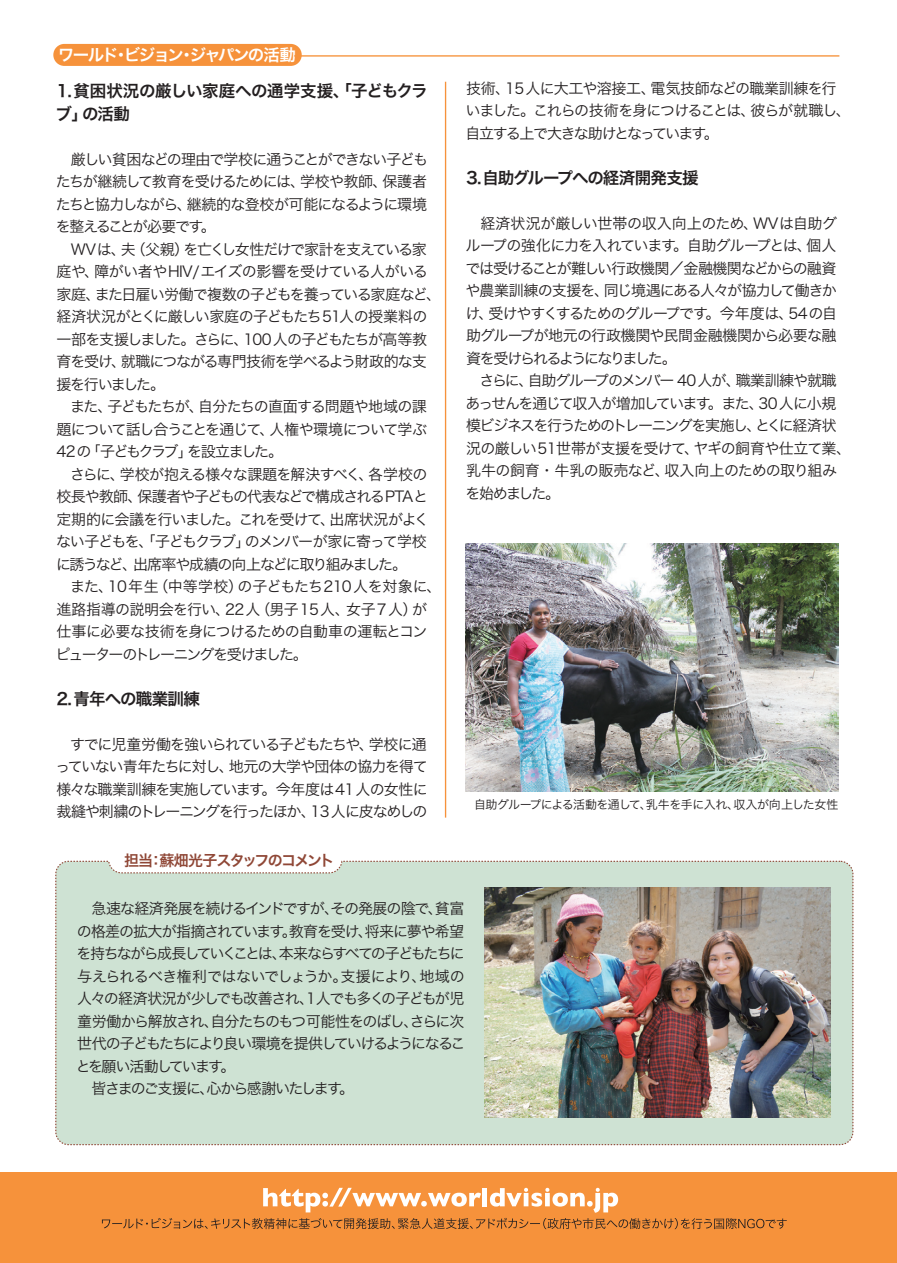
<style>
.page{position:relative;width:897px;height:1263px;background:#fff}
.page>*{position:absolute;margin:0;border:0;box-sizing:border-box;transform-origin:0 0}
.t1{font:16.5px/22.5px "Hira Kaku Pro W6";letter-spacing:-.02em;color:#231f20}
.t2{font:16.5px "Hira Kaku Pro W6";letter-spacing:-.1em;color:#fff}
.t3{font:16.5px "Hira Kaku Pro W6";letter-spacing:-.06em;color:#231f20}
.t4{font:16.5px "Hira Kaku Pro W6";letter-spacing:-.04em;color:#231f20}
.t5{font:15px/22.5px "Hira Kaku Pro W3";letter-spacing:-.075em;color:#231f20}
.t6{font:15px/22.5px "Hira Kaku Pro W3";letter-spacing:-.045em;color:#231f20}
.t7{font:15px "Hira Kaku Pro W3";letter-spacing:-.115em;color:#231f20}
.t8{font:15px "Hira Kaku Pro W3";letter-spacing:-.13em;color:#231f20}
.t9{font:15px "Hira Kaku Pro W3";letter-spacing:-.11em;color:#231f20}
.t10{font:15px "Hira Kaku Pro W6";letter-spacing:-.11em;color:#8f4736}
.t11{font:12px "Hira Kaku Pro N W3";letter-spacing:-.045em;color:#231f20}
</style>
<div class="page">
<div style="left:0;top:1172px;width:896px;height:91px;background:#f6923b"></div>
<svg style="left:102px;top:1188px;width:684px;height:41px"></svg>
<div style="left:53px;top:44px;width:249px;height:22px;background:#f6923b;border-radius:11px"></div>
<hr style="left:294px;top:55px;width:545px;height:2px;background:#f6923b">
<div style="left:55px;top:860px;width:799px;height:286px;background:#cee2d3"></div>
<img style="left:465px;top:543px;width:373px;height:248px">
<img style="left:484px;top:887px;width:346px;height:230px">
<hr style="left:445px;top:82px;width:1px;height:736px;background:#f6923b">
<p class="t2" style="left:58px;top:39px;width:239px">ワールド・ビジョン・ジャパンの活動</p>
<p class="t1" style="left:56px;top:79px;width:373px">1.貧困状況の厳しい家庭への通学支援、「子どもクラブ」の活動</p>
<p class="t5" style="left:56px;top:147px;width:387px;text-indent:15px">厳しい貧困などの理由で学校に通うことができない子どもたちが継続して教育を受けるためには、学校や教師、保護者たちと協力しながら、継続的な登校が可能になるように環境を整えることが必要です。<br>　WVは、夫（父親）を亡くし女性だけで家計を支えている家庭や、障がい者やHIV/エイズの影響を受けている人がいる家庭、また日雇い労働で複数の子どもを養っている家庭など、経済状況がとくに厳しい家庭の子どもたち51人の授業料の一部を支援しました。さらに、100 人の子どもたちが高等教育を受け、就職につながる専門技術を学べるよう財政的な支援を行いました。</p>
<p class="t5" style="left:56px;top:394px;width:372px;text-align:justify;text-indent:14px">また、子どもたちが、自分たちの直面する問題や地域の課題について話し合うことを通じて、人権や環境について学ぶ42 の「子どもクラブ」を設立ました。</p>
<p class="t5" style="left:56px;top:462px;width:374px;text-indent:14px">さらに、学校が抱える様々な課題を解決すべく、各学校の校長や教師、保護者や子どもの代表などで構成されるPTAと定期的に会議を行いました。これを受けて、出席状況がよくない子どもを、「子どもクラブ」のメンバーが家に寄って学校に誘うなど、出席率や成績の向上などに取り組みました。</p>
<p class="t6" style="left:56px;top:574px;width:387px;text-indent:15px">また、10年生（中等学校）の子どもたち210人を対象に、進路指導の説明会を行い、22人（男子15人、女子7人）が仕事に必要な技術を身につけるための自動車の運転とコンピューターのトレーニングを受けました。</p>
<p class="t4" style="left:56px;top:684px;width:145px">2.青年への職業訓練</p>
<p class="t5" style="left:55px;top:732px;width:374px;text-align:justify;text-indent:15px">すでに児童労働を強いられている子どもたちや、学校に通っていない青年たちに対し、地元の大学や団体の協力を得て様々な職業訓練を実施しています。今年度は41人の女性に裁縫や刺繍のトレーニングを行ったほか、13 人に皮なめしの</p>
<p class="t10" style="left:124px;top:847px;width:212px">担当：蘇畑光子スタッフのコメント</p>
<p class="t5" style="left:465px;top:76px;width:387px">技術、15人に大工や溶接工、電気技師などの職業訓練を行いました。これらの技術を身につけることは、彼らが就職し、自立する上で大きな助けとなっています。</p>
<p class="t3" style="left:466px;top:163px;width:234px">3.自助グループへの経済開発支援</p>
<p class="t5" style="left:465px;top:211px;width:373px;text-align:justify;text-indent:15px">経済状況が厳しい世帯の収入向上のため、WVは自助グループの強化に力を入れています。自助グループとは、個人では受けることが難しい行政機関／金融機関などからの融資や農業訓練の支援を、同じ境遇にある人々が協力して働きかけ、受けやすくするためのグループです。今年度は、54の自助グループが地元の行政機関や民間金融機関から必要な融資を受けられるようになりました。</p>
<p class="t5" style="left:465px;top:368px;width:387px;text-indent:14px">さらに、自助グループのメンバー 40 人が、職業訓練や就職あっせんを通じて収入が増加しています。また、30 人に小規模ビジネスを行うためのトレーニングを実施し、とくに経済状況の厳しい51世帯が支援を受けて、ヤギの飼育や仕立て業、乳牛の飼育・牛乳の販売など、収入向上のための取り組みを始めました。</p>
<p class="t11" style="left:474px;top:793px;width:366px">自助グループによる活動を通して、乳牛を手に入れ、収入が向上した女性</p>
<p class="t5" style="left:77px;top:896px;width:389px">　急速な経済発展を続けるインドですが、その発展の陰で、貧富</p>
<p class="t5" style="left:77px;top:918px;width:389px">の格差の拡大が指摘されています。教育を受け、将来に夢や希望</p>
<p class="t8" style="left:77px;top:940px;width:389px">を持ちながら成長していくことは、本来ならすべての子どもたちに</p>
<p class="t6" style="left:77px;top:963px;width:389px">与えられるべき権利ではないでしょうか。支援により、地域の</p>
<p class="t5" style="left:77px;top:986px;width:389px">人々の経済状況が少しでも改善され、1人でも多くの子どもが児</p>
<p class="t5" style="left:77px;top:1008px;width:389px">童労働から解放され、自分たちのもつ可能性をのばし、さらに次</p>
<p class="t7" style="left:77px;top:1030px;width:390px">世代の子どもたちにより良い環境を提供していけるようになるこ</p>
<p class="t7" style="left:76px;top:1052px;width:161px">とを願い活動しています。</p>
<p class="t9" style="left:92px;top:1075px;width:264px">皆さまのご支援に、心から感謝いたします。</p>
</div>
